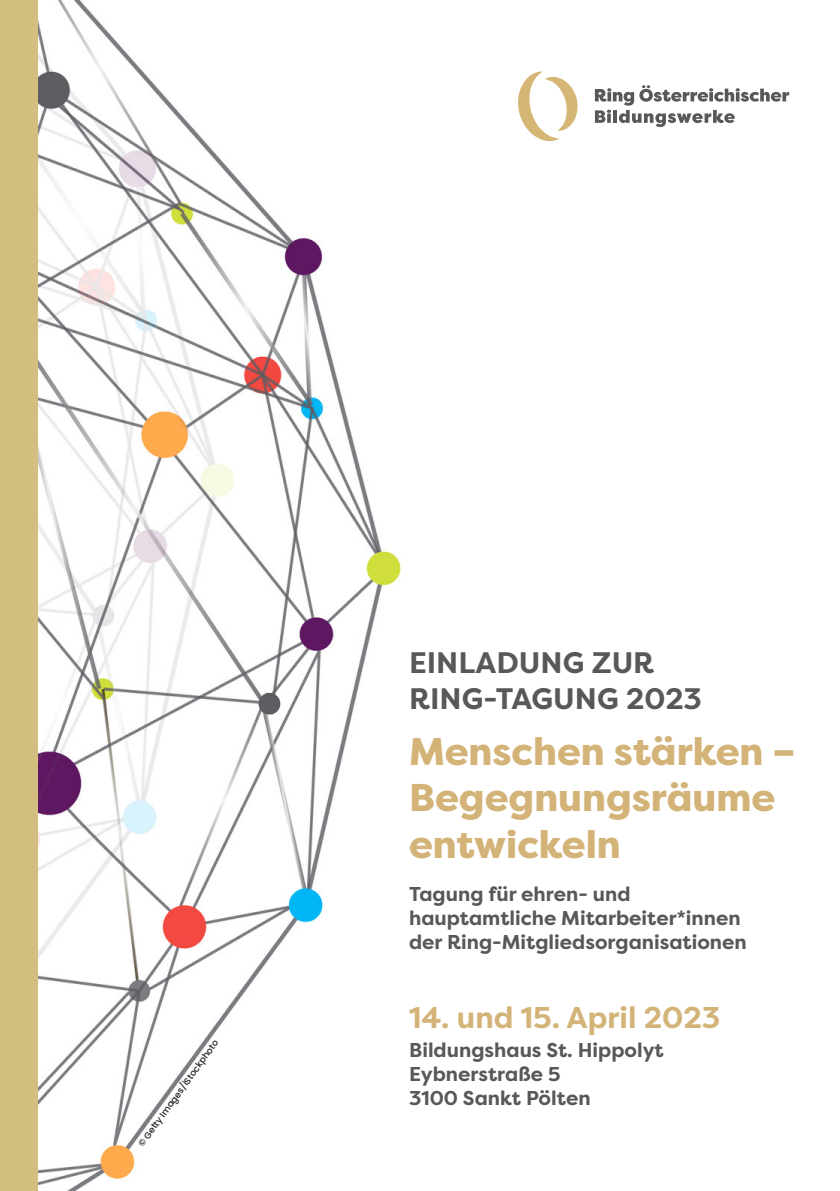
<style>
.page{position:relative;width:840px;height:1191px;background:#fff}
.page>*{position:absolute;margin:0;border:0;box-sizing:border-box;transform-origin:0 0}
.Text_Linksbündig{font:800 38.6px/46.4px "Filson Pro";color:#d3b377}
.Text_Linksbündig-2{font:700 30px "Filson Pro";color:#d3b377}
.Text_Linksbündig-3{font:700 29.6px "Filson Pro";color:#57585a}
.Text_Linksbündig-4{font:700 20px/24px "Filson Pro";color:#57585a}
.Text_Linksbündig_-_K{font:500 9px "Poppins";color:#231f20}
</style>
<div class="page">
<img style="left:38px;top:0;width:363px;height:1191px">
<svg style="left:518px;top:71px;width:60px;height:70px"></svg>
<svg style="left:594px;top:85px;width:194px;height:42px"></svg>
<div style="left:0;top:0;width:38px;height:1191px;background:#d2be7e"></div>
<p class="Text_Linksbündig_-_K" style="left:136px;top:1142px;width:131px;rotate:-54deg">© Getty Images/iStockphoto</p>
<p class="Text_Linksbündig-3" style="left:409px;top:644px;width:246px">EINLADUNG ZUR</p>
<p class="Text_Linksbündig-3" style="left:409px;top:679px;width:294px">RING-TAGUNG 2023</p>
<p class="Text_Linksbündig" style="left:409px;top:729px;width:387px">Menschen stärken –<br>Begegnungsräume entwickeln</p>
<p class="Text_Linksbündig-4" style="left:409px;top:882px;width:339px">Tagung für ehren- und hauptamtliche Mitarbeiter*innen der Ring-Mitgliedsorganisationen</p>
<p class="Text_Linksbündig-2" style="left:409px;top:998px;width:313px">14. und 15. April 2023</p>
<p class="Text_Linksbündig-4" style="left:409px;top:1038px;width:256px">Bildungshaus St. Hippolyt</p>
<p class="Text_Linksbündig-4" style="left:409px;top:1062px;width:153px">Eybnerstraße 5</p>
<p class="Text_Linksbündig-4" style="left:409px;top:1086px;width:183px">3100 Sankt Pölten</p>
</div>
